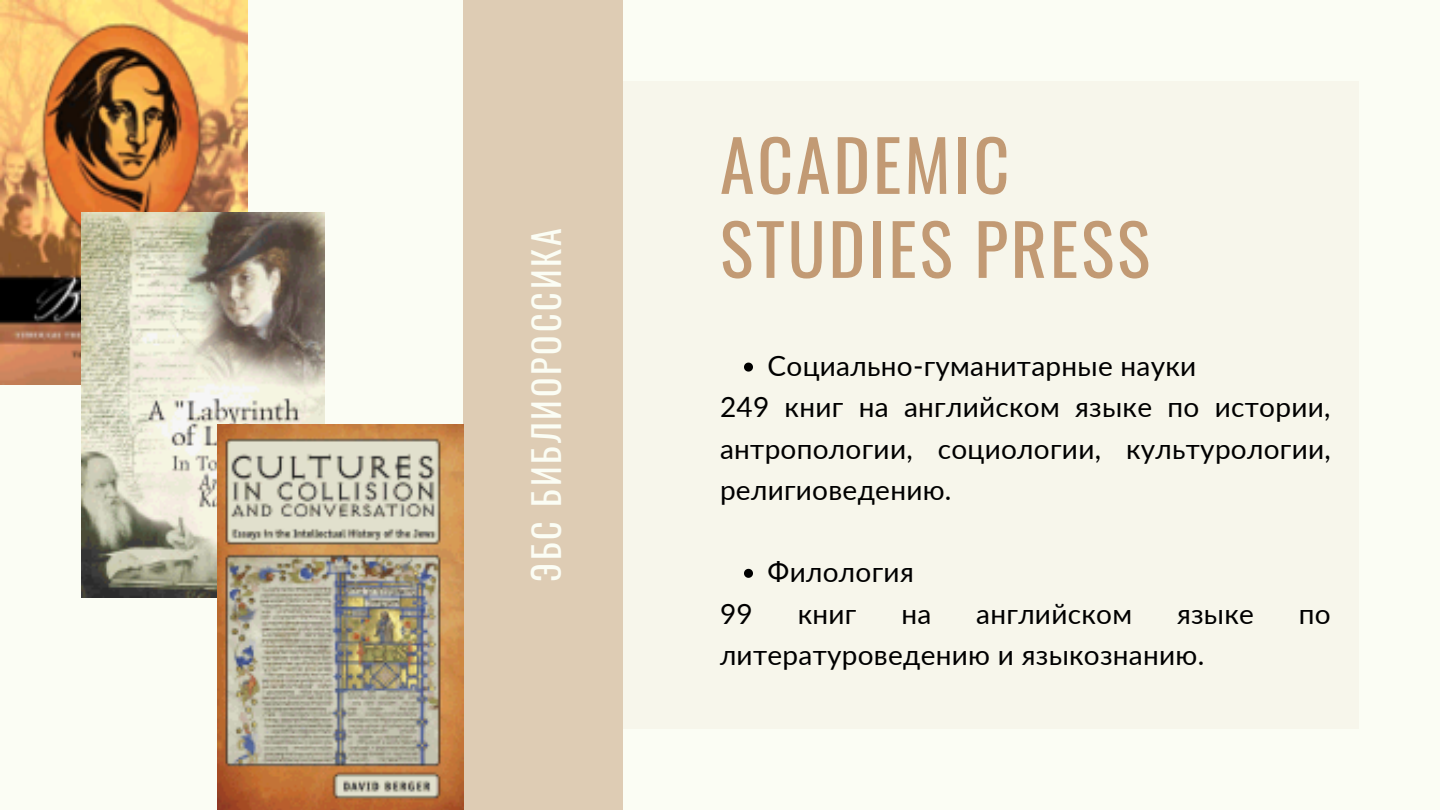
<style>
.page{position:relative;width:1440px;height:810px;background:#fbfdf4}
.page>*{position:absolute;margin:0;border:0;box-sizing:border-box;transform-origin:0 0}
.t1{font:70px "Oswald";letter-spacing:.04em;color:#c29a74}
.t2{font:36px "Oswald";letter-spacing:.08em;color:#fbfdf4}
.t3{font:28px/41.2px "Lato";letter-spacing:.01em;color:#000;text-align:justify}
</style>
<div class="page">
<div style="left:623px;top:81px;width:736px;height:648px;background:#f7f6eb"></div>
<div style="left:463px;top:0;width:160px;height:810px;background:#deccb4"></div>
<img style="left:0;top:0;width:248px;height:385px">
<img style="left:81px;top:212px;width:244px;height:386px">
<img style="left:217px;top:425px;width:246px;height:385px">
<svg style="left:744px;top:363px;width:9px;height:9px"></svg>
<svg style="left:744px;top:569px;width:9px;height:9px"></svg>
<p class="t2" style="left:518px;top:582px;width:355px;rotate:-90deg">ЭБС БИБЛИОРОССИКА</p>
<p class="t1" style="left:720px;top:110px;width:291px">ACADEMIC</p>
<p class="t1" style="left:720px;top:194px;width:432px">STUDIES PRESS</p>
<p class="t3" style="left:768px;top:345px;width:430px">Социально-гуманитарные науки</p>
<p class="t3" style="left:720px;top:386px;width:612px">249 книг на английском языке по истории, антропологии, социологии, культурологии, религиоведению.</p>
<p class="t3" style="left:768px;top:551px;width:148px">Филология</p>
<p class="t3" style="left:720px;top:592px;width:34px">99</p>
<p class="t3" style="left:798px;top:592px;width:60px">книг</p>
<p class="t3" style="left:901px;top:592px;width:31px">на</p>
<p class="t3" style="left:976px;top:592px;width:157px">английском</p>
<p class="t3" style="left:1177px;top:592px;width:78px">языке</p>
<p class="t3" style="left:1299px;top:592px;width:33px">по</p>
<p class="t3" style="left:720px;top:633px;width:486px">литературоведению и языкознанию.</p>
</div>
